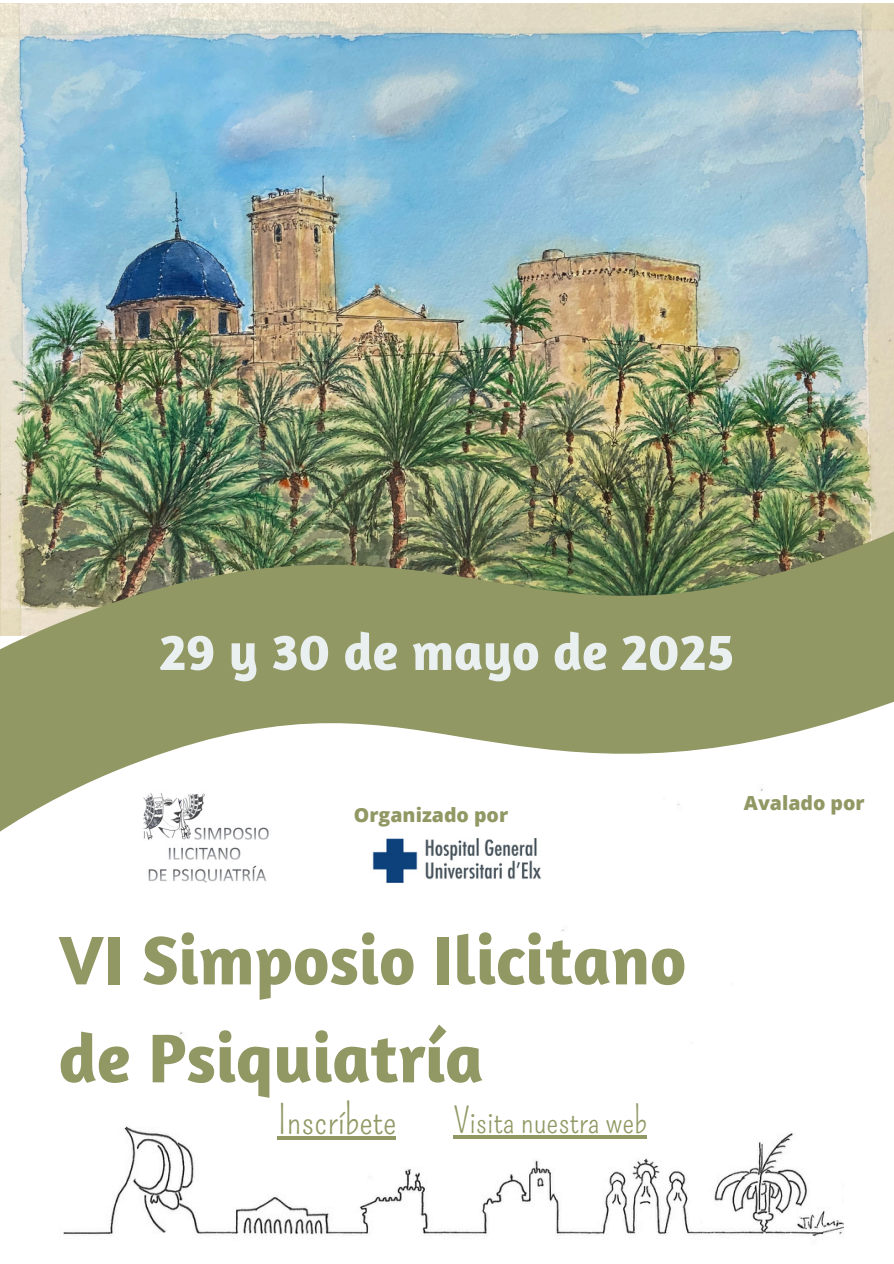
<style>
.page{position:relative;width:894px;height:1264px;background:#fff}
.page>*{position:absolute;margin:0;border:0;box-sizing:border-box;transform-origin:0 0}
.t1{font:700 70.05px/97.8px "Amaranth";color:#919864}
.t2{font:700 53.1px "Amaranth";color:#e9f0ef}
.t3{font:39.45px "Pompiere";color:#919864}
.t4{font:34.95px "Pompiere";color:#919864}
.t5{font:800 19.5px "Open Sans";color:#919864}
</style>
<div class="page">
<img style="left:63px;top:1153px;width:780px;height:89px">
<img style="left:0;top:4px;width:893px;height:168px">
<img style="left:0;top:172px;width:893px;height:981px">
<img style="left:143px;top:786px;width:154px;height:120px">
<img style="left:364px;top:826px;width:186px;height:68px">
<hr style="left:453px;top:1135px;width:193px;height:3px;background:#919864">
<hr style="left:277px;top:1136px;width:119px;height:3px;background:#919864">
<p class="t2" style="left:159px;top:618px;width:576px">29 y 30 de mayo de 2025</p>
<p class="t5" style="left:354px;top:801px;width:156px">Organizado por</p>
<p class="t1" style="left:59px;top:909px;width:629px">VI Simposio Ilicitano de Psiquiatría</p>
<h2 class="t3" style="left:277px;top:1097px;width:120px">Inscríbete</h2>
<p class="t4" style="left:453px;top:1100px;width:195px">Visita nuestra web</p>
<p class="t5" style="left:743px;top:789px;width:122px">Avalado por</p>
</div>
